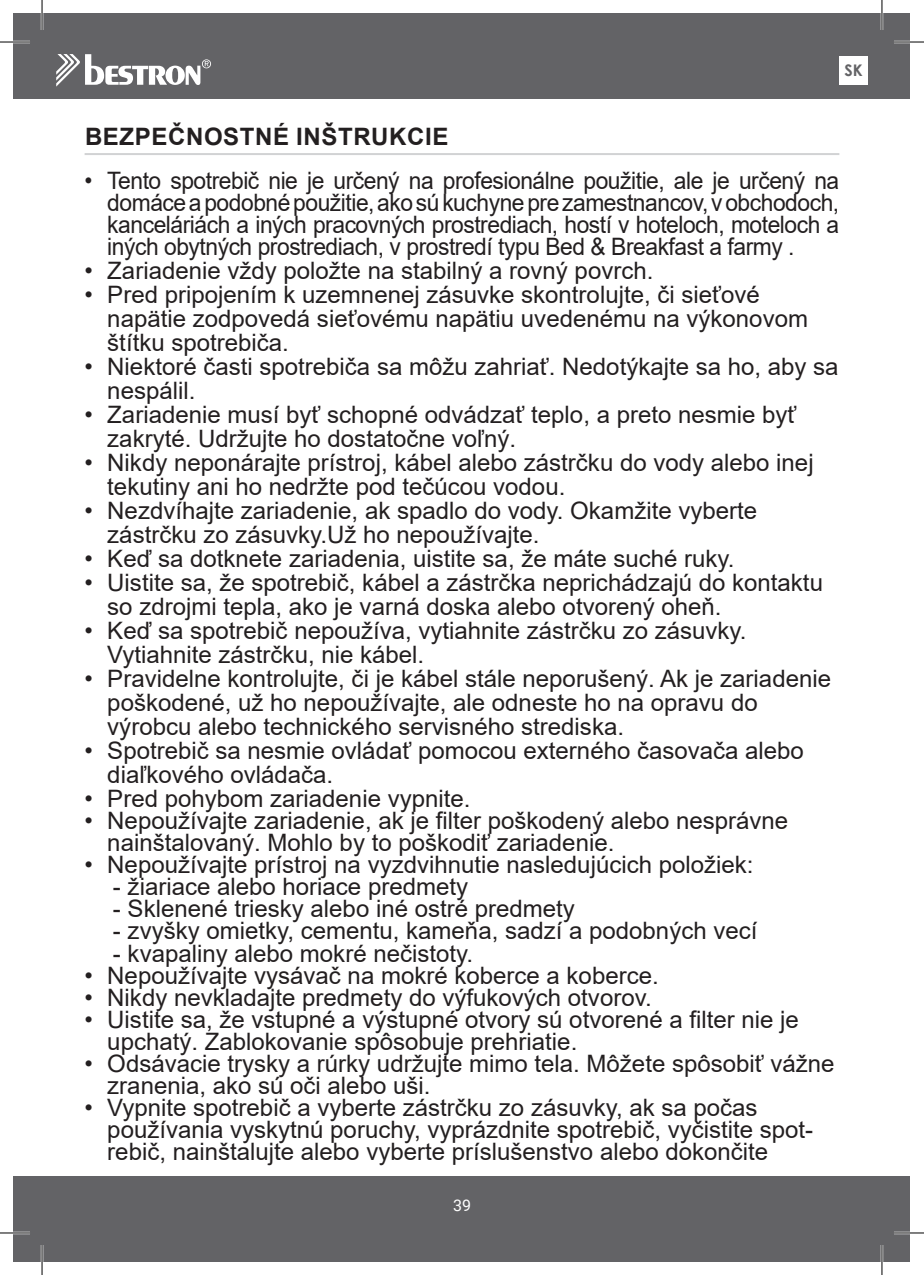
<style>
.page{position:relative;width:924px;height:1275px;background:#fff}
.page>*{position:absolute;margin:0;border:0;box-sizing:border-box;transform-origin:0 0}
.t1{font:24px/24px "Arial";color:#231f20}
.t2{font:24px/22px "Arial";color:#231f20;text-align:justify;scale:.95 1}
.t3{font:700 24px "Arial";letter-spacing:.025em;color:#231f20}
.t4{font:700 16px "Century Gothic";color:#636366}
.t5{font:16px "Roboto";color:#fff}
</style>
<div class="page">
<div style="left:14px;top:14px;width:895px;height:85px;background:#636366"></div>
<div style="left:14px;top:1176px;width:895px;height:85px;background:#636366"></div>
<svg style="left:56px;top:54px;width:155px;height:33px"></svg>
<div style="left:839px;top:56px;width:28px;height:29px;background:#fff"></div>
<hr style="left:85px;top:153px;width:754px;height:2px;background:#d1d2d4">
<hr style="left:0;top:41px;width:30px;height:2px;background:#fff">
<hr style="left:893px;top:41px;width:30px;height:2px;background:#fff">
<hr style="left:0;top:1231px;width:30px;height:3px;background:#fff">
<hr style="left:893px;top:1231px;width:30px;height:3px;background:#fff">
<hr style="left:41px;top:0;width:2px;height:30px;background:#fff">
<hr style="left:41px;top:1245px;width:2px;height:30px;background:#fff">
<hr style="left:880px;top:0;width:2px;height:30px;background:#fff">
<hr style="left:880px;top:1245px;width:2px;height:30px;background:#fff">
<hr style="left:0;top:42px;width:30px;height:1px;background:#000">
<hr style="left:893px;top:42px;width:30px;height:1px;background:#000">
<hr style="left:0;top:1232px;width:30px;height:1px;background:#000">
<hr style="left:893px;top:1232px;width:30px;height:1px;background:#000">
<hr style="left:42px;top:0;width:1px;height:30px;background:#000">
<hr style="left:42px;top:1245px;width:1px;height:30px;background:#000">
<hr style="left:881px;top:0;width:1px;height:30px;background:#000">
<hr style="left:881px;top:1245px;width:1px;height:30px;background:#000">
<p class="t4" style="left:844px;top:58px;width:20px">SK</p>
<p class="t3" style="left:85px;top:119px;width:365px">BEZPEČNOSTNÉ INŠTRUKCIE</p>
<p class="t2" style="left:107px;top:170px;width:771px;text-indent:-23px">• Tento spotrebič nie je určený na profesionálne použitie, ale je určený na domáce a podobné použitie, ako sú kuchyne pre zamestnancov, v obchodoch, kanceláriách a iných pracovných prostrediach, hostí v hoteloch, moteloch a iných obytných prostrediach, v prostredí typu Bed &amp; Breakfast a farmy .</p>
<p class="t1" style="left:85px;top:259px;width:570px">• Zariadenie vždy položte na stabilný a rovný povrch.</p>
<p class="t1" style="left:107px;top:283px;width:702px;text-indent:-23px">• Pred pripojením k uzemnenej zásuvke skontrolujte, či sieťové napätie zodpovedá sieťovému napätiu uvedenému na výkonovom štítku spotrebiča.</p>
<p class="t1" style="left:107px;top:355px;width:732px;text-indent:-23px">• Niektoré časti spotrebiča sa môžu zahriať. Nedotýkajte sa ho, aby sa nespálil.</p>
<p class="t1" style="left:107px;top:403px;width:690px;text-indent:-23px">• Zariadenie musí byť schopné odvádzať teplo, a preto nesmie byť zakryté. Udržujte ho dostatočne voľný.</p>
<p class="t1" style="left:107px;top:451px;width:707px;text-indent:-23px">• Nikdy neponárajte prístroj, kábel alebo zástrčku do vody alebo inej tekutiny ani ho nedržte pod tečúcou vodou.</p>
<p class="t1" style="left:107px;top:499px;width:651px;text-indent:-23px">• Nezdvíhajte zariadenie, ak spadlo do vody. Okamžite vyberte zástrčku zo zásuvky.Už ho nepoužívajte.</p>
<p class="t1" style="left:85px;top:547px;width:651px">• Keď sa dotknete zariadenia, uistite sa, že máte suché ruky.</p>
<p class="t1" style="left:107px;top:571px;width:716px;text-indent:-23px">• Uistite sa, že spotrebič, kábel a zástrčka neprichádzajú do kontaktu so zdrojmi tepla, ako je varná doska alebo otvorený oheň.</p>
<p class="t1" style="left:107px;top:619px;width:640px;text-indent:-23px">• Keď sa spotrebič nepoužíva, vytiahnite zástrčku zo zásuvky.<br>Vytiahnite zástrčku, nie kábel.</p>
<p class="t1" style="left:107px;top:667px;width:725px;text-indent:-23px">• Pravidelne kontrolujte, či je kábel stále neporušený. Ak je zariadenie poškodené, už ho nepoužívajte, ale odneste ho na opravu do výrobcu alebo technického servisného strediska.</p>
<p class="t1" style="left:107px;top:739px;width:697px;text-indent:-23px">• Spotrebič sa nesmie ovládať pomocou externého časovača alebo diaľkového ovládača.</p>
<p class="t1" style="left:85px;top:787px;width:387px">• Pred pohybom zariadenie vypnite.</p>
<p class="t1" style="left:107px;top:810px;width:682px;line-height:22px;text-indent:-23px">• Nepoužívajte zariadenie, ak je filter poškodený alebo nesprávne nainštalovaný. Mohlo by to poškodiť zariadenie.</p>
<p class="t1" style="left:85px;top:853px;width:670px">• Nepoužívajte prístroj na vyzdvihnutie nasledujúcich položiek:</p>
<p class="t1" style="left:113px;top:875px;width:356px">- žiariace alebo horiace predmety</p>
<p class="t1" style="left:113px;top:897px;width:463px">- Sklenené triesky alebo iné ostré predmety</p>
<p class="t1" style="left:113px;top:919px;width:645px">- zvyšky omietky, cementu, kameňa, sadzí a podobných vecí</p>
<p class="t1" style="left:113px;top:941px;width:361px">- kvapaliny alebo mokré nečistoty.</p>
<p class="t1" style="left:85px;top:963px;width:575px">• Nepoužívajte vysávač na mokré koberce a koberce.</p>
<p class="t1" style="left:85px;top:985px;width:568px">• Nikdy nevkladajte predmety do výfukových otvorov.</p>
<p class="t1" style="left:107px;top:1008px;width:692px;line-height:22px;text-indent:-23px">• Uistite sa, že vstupné a výstupné otvory sú otvorené a filter nie je upchatý. Zablokovanie spôsobuje prehriatie.</p>
<p class="t1" style="left:107px;top:1052px;width:728px;line-height:22px;text-indent:-23px">• Odsávacie trysky a rúrky udržujte mimo tela. Môžete spôsobiť vážne zranenia, ako sú oči alebo uši.</p>
<p class="t1" style="left:107px;top:1096px;width:707px;line-height:22px;text-indent:-23px">• Vypnite spotrebič a vyberte zástrčku zo zásuvky, ak sa počas používania vyskytnú poruchy, vyprázdnite spotrebič, vyčistite spot&shy;rebič, nainštalujte alebo vyberte príslušenstvo alebo dokončite</p>
<p class="t5" style="left:453px;top:1193px;width:19px">39</p>
</div>
